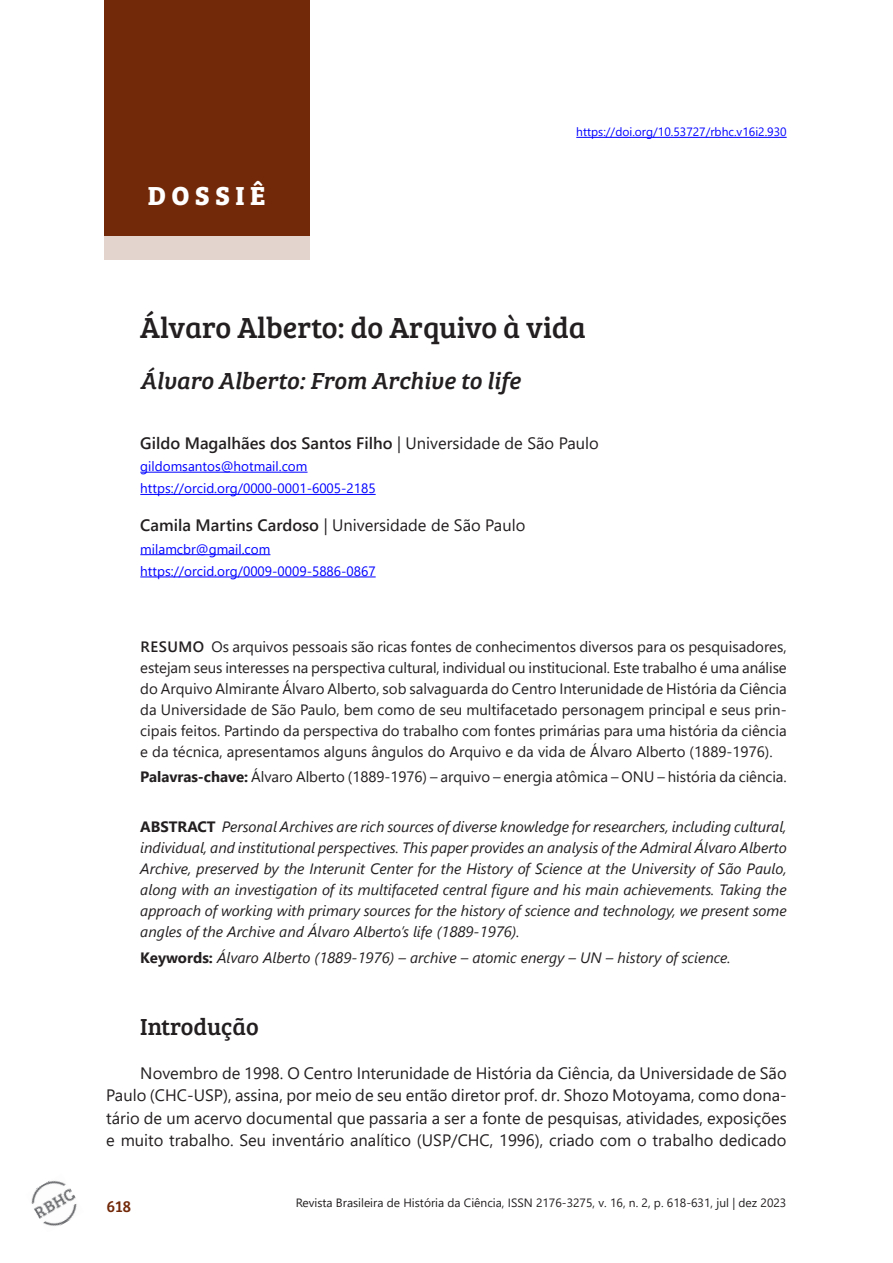
<style>
.page{position:relative;width:893px;height:1263px;background:#fff}
.page>*{position:absolute;margin:0;border:0;box-sizing:border-box;transform-origin:0 0}
._1titulo{font:30px "Bree Serif";color:#231f20}
.t1{font:700 27px "Bree Serif";letter-spacing:.2em;color:#fff}
._1a_titingles{font:italic 24px "Bree Serif";letter-spacing:-.005em;color:#231f20}
._5subsub{font:24px "Bree Serif";color:#231f20}
._4corpo{font:16.5px/22.5px "Segoe UI";color:#231f20;text-align:justify}
._2autor{font:600 16.5px "Segoe UI";color:#231f20}
._2autor-2{font:16.5px "Segoe UI";color:#231f20}
.t2{font:16.5px "Bree Serif";color:#722909}
._4resumo{font:15px/21px "Segoe UI";letter-spacing:-.005em;color:#231f20;text-align:justify}
._4resumo-2{font:italic 15px/21px "Segoe UI";color:#231f20;text-align:justify}
._3instituição{font:13.5px "Segoe UI";color:#00f}
.t3{font:12px "Segoe UI";color:#231f20}
.DOI{font:12px "Segoe UI";color:#00f}
.s1{font-weight:400}
.s2{font-weight:600}
.s3{font-weight:700}
.s4{font-weight:700;font-style:normal}
</style>
<div class="page">
<img style="left:31px;top:1180px;width:46px;height:46px">
<hr style="left:576px;top:137px;width:211px;height:1px;background:#00f">
<hr style="left:140px;top:472px;width:167px;height:1px;background:#00f">
<hr style="left:140px;top:494px;width:236px;height:1px;background:#00f">
<hr style="left:140px;top:554px;width:130px;height:1px;background:#00f">
<hr style="left:140px;top:576px;width:236px;height:1px;background:#00f">
<div style="left:104px;top:65px;width:206px;height:195px;background:#e3d4ce"></div>
<div style="left:104px;top:0;width:206px;height:236px;background:#722909"></div>
<p class="t1" style="left:148px;top:175px;width:119px">DOSSIÊ</p>
<p class="DOI" style="left:576px;top:121px;width:212px">https://doi.org/10.53727/rbhc.v16i2.930</p>
<p class="_1titulo" style="left:140px;top:305px;width:447px">Álvaro Alberto: do Arquivo à vida</p>
<p class="_1a_titingles" style="left:140px;top:363px;width:382px">Álvaro Alberto: From Archive to life</p>
<p class="_2autor" style="left:140px;top:427px;width:460px">Gildo Magalhães dos Santos Filho <span class="s1">| Universidade de São Paulo</span></p>
<p class="_3instituição" style="left:140px;top:453px;width:169px">gildomsantos@hotmail.com</p>
<p class="_3instituição" style="left:140px;top:476px;width:237px">https://orcid.org/0000-0001-6005-2185</p>
<p class="_2autor-2" style="left:140px;top:510px;width:387px"><span class="s2">Camila Martins Cardoso</span> | Universidade de São Paulo</p>
<p class="_3instituição" style="left:140px;top:536px;width:132px">milamcbr@gmail.com</p>
<p class="_3instituição" style="left:140px;top:558px;width:237px">https://orcid.org/0009-0009-5886-0867</p>
<p class="_4resumo" style="left:140px;top:634px;width:648px"><span class="s2">RESUMO</span> Os arquivos pessoais são ricas fontes de conhecimentos diversos para os pesquisadores, estejam seus interesses na perspectiva cultural, individual ou institucional. Este trabalho é uma análise do Arquivo Almirante Álvaro Alberto, sob salvaguarda do Centro Interunidade de História da Ciência da Universidade de São Paulo, bem como de seu multifacetado personagem principal e seus prin&shy;cipais feitos. Partindo da perspectiva do trabalho com fontes primárias para uma história da ciência e da técnica, apresentamos alguns ângulos do Arquivo e da vida de Álvaro Alberto (1889-1976).</p>
<p class="_4resumo" style="left:140px;top:765px;width:648px"><span class="s3">Palavras-chave:</span> Álvaro Alberto (1889-1976) – arquivo – energia atômica – ONU – história da ciência.</p>
<p class="_4resumo-2" style="left:140px;top:814px;width:648px"><span class="s4">ABSTRACT</span> Personal Archives are rich sources of diverse knowledge for researchers, including cultural, individual, and institutional perspectives. This paper provides an analysis of the Admiral Álvaro Alberto Archive, preserved by the Interunit Center for the History of Science at the University of São Paulo, along with an investigation of its multifaceted central figure and his main achievements. Taking the approach of working with primary sources for the history of science and technology, we present some angles of the Archive and Álvaro Alberto’s life (1889-1976).</p>
<p class="_4resumo-2" style="left:140px;top:944px;width:592px"><span class="s4">Keywords:</span> Álvaro Alberto (1889-1976) – archive – atomic energy – UN – history of science.</p>
<p class="_5subsub" style="left:140px;top:1009px;width:120px">Introdução</p>
<p class="_4corpo" style="left:106px;top:1060px;width:682px;text-indent:34px">Novembro de 1998. O Centro Interunidade de História da Ciência, da Universidade de São Paulo (CHC-USP), assina, por meio de seu então diretor prof. dr. Shozo Motoyama, como dona&shy;tário de um acervo documental que passaria a ser a fonte de pesquisas, atividades, exposições e muito trabalho. Seu inventário analítico (USP/CHC, 1996), criado com o trabalho dedicado</p>
<p class="t2" style="left:107px;top:1194px;width:26px">618</p>
<p class="t3" style="left:296px;top:1192px;width:492px">Revista Brasileira de História da Ciência, ISSN 2176-3275, v. 16, n. 2, p. 618-631, jul | dez 2023</p>
</div>
